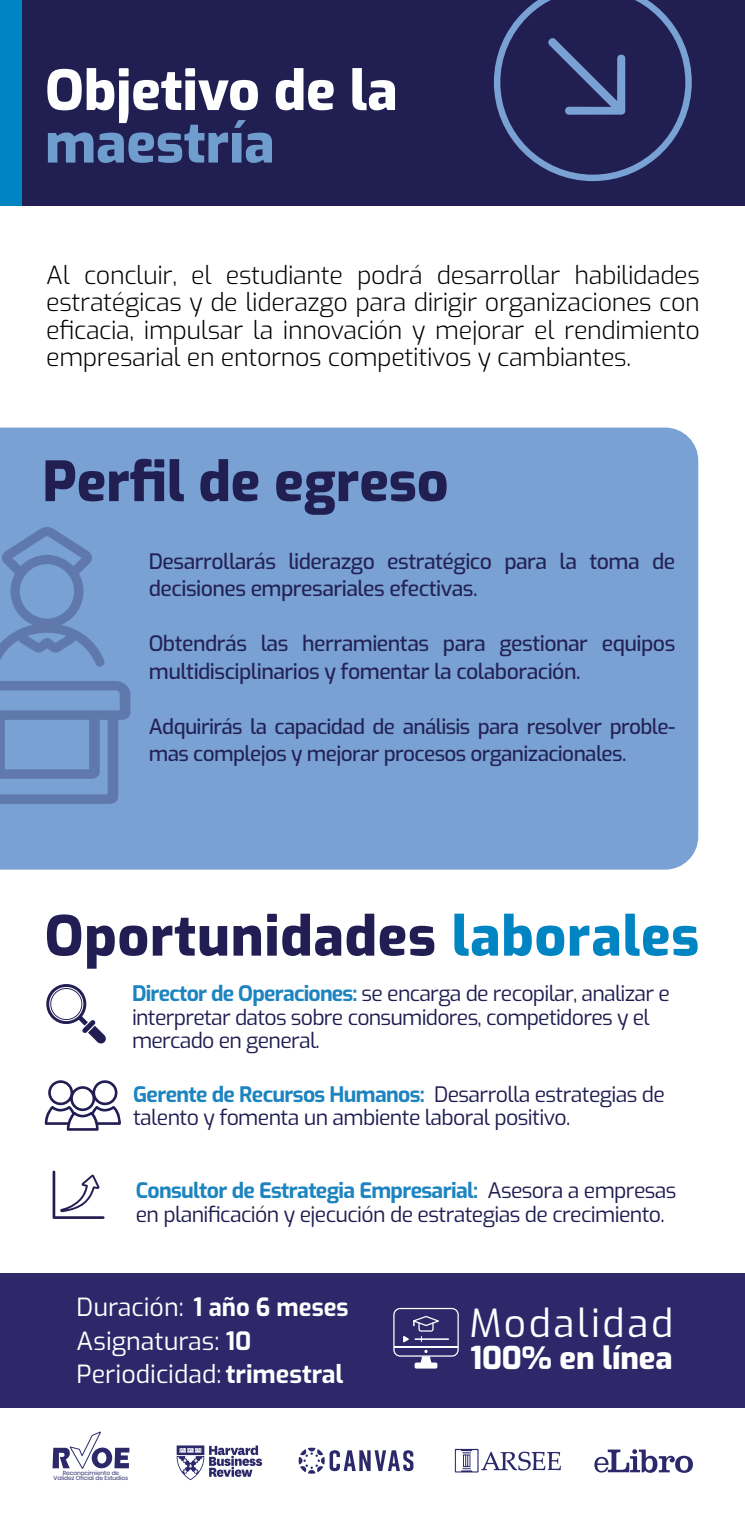
<style>
.page{position:relative;width:745px;height:1517px;background:#fff}
.page>*{position:absolute;margin:0;border:0;box-sizing:border-box;transform-origin:0 0}
.t1{font:800 55px "Exo";letter-spacing:.015em;color:#221e53}
.t2{font:800 55px "Exo";color:#211e52}
.t3{font:800 55px "Exo";color:#fff}
.t4{font:800 55px "Exo";color:#6f9dcd}
.t5{font:38.5px "Exo";letter-spacing:.065em;color:#fff}
.t6{font:800 31px "Exo";letter-spacing:-.005em;color:#fff}
.t7{font:300 25px/27.5px "Exo";letter-spacing:-.015em;color:#000;text-align:justify}
.t8{font:25px "Exo";color:#fff}
.t9{font:700 25px "Exo";color:#fff;scale:.95 1}
.t10{font:21.25px/23.8px "Exo";letter-spacing:-.035em;color:#211e52}
.t11{font:500 21.25px/27.5px "Exo";letter-spacing:-.025em;color:rgb(33 30 82/.97)}
.t12{font:500 20.75px/27.5px "Exo";letter-spacing:-.03em;color:rgb(33 30 82/.97)}
.t13{font:5.75px/5.8px "Poppins";letter-spacing:-.005em;color:#2c286a;text-align:center}
.s1{color:#0084c2}
.s2{font-weight:700;color:#1d84c0}
.s3{font-weight:400}
.s4{font-weight:700}
</style>
<div class="page">
<div style="left:0;top:427px;width:697px;height:442px;background:#7aa1d4"></div>
<svg style="left:454px;top:1448px;width:106px;height:24px"></svg>
<svg style="left:298px;top:1447px;width:115px;height:26px"></svg>
<svg style="left:52px;top:1431px;width:77px;height:38px"></svg>
<svg style="left:176px;top:1445px;width:86px;height:35px"></svg>
<svg style="left:594px;top:1449px;width:98px;height:23px"></svg>
<div style="left:0;top:0;width:744px;height:206px;background:#211e52"></div>
<svg style="left:493px;top:0;width:198px;height:181px"></svg>
<div style="left:0;top:0;width:22px;height:206px;background:#0084c2"></div>
<svg style="left:0;top:681px;width:130px;height:123px;background:#6f91c4"></svg>
<svg style="left:0;top:527px;width:105px;height:139px;background:#7194c7"></svg>
<div style="left:0;top:1272px;width:744px;height:135px;background:#2e286b"></div>
<div style="left:393px;top:1307px;width:65px;height:49px;border:1px solid #fff;border-radius:6px"></div>
<hr style="left:414px;top:1338px;width:34px;height:2px;background:#fff">
<svg style="left:403px;top:1315px;width:36px;height:27px"></svg>
<hr style="left:393px;top:1346px;width:64px;height:2px;background:#fff">
<div style="left:414px;top:1362px;width:23px;height:6px;background:#fff;border-radius:2px"></div>
<svg style="left:420px;top:1349px;width:11px;height:14px"></svg>
<svg style="left:46px;top:984px;width:60px;height:60px"></svg>
<svg style="left:45px;top:1080px;width:76px;height:50px"></svg>
<svg style="left:53px;top:1170px;width:51px;height:49px"></svg>
<h1 class="t3" style="left:45px;top:48px;width:354px">Objetivo de la</h1>
<h1 class="t4" style="left:45px;top:100px;width:231px">maestría</h1>
<p class="t7" style="left:46px;top:260px;width:654px">Al concluir, el estudiante podrá desarrollar habilidades estratégicas y de liderazgo para dirigir organizaciones con eficacia, impulsar la innovación y mejorar el rendimiento empresarial en entornos competitivos y cambiantes.</p>
<h1 class="t2" style="left:42px;top:439px;width:407px">Perfil de egreso</h1>
<p class="t11" style="left:149px;top:546px;width:527px">Desarrollarás liderazgo estratégico para la toma de decisiones empresariales efectivas.</p>
<p class="t11" style="left:149px;top:628px;width:527px">Obtendrás las herramientas para gestionar equipos multidisciplinarios y fomentar la colaboración.</p>
<p class="t12" style="left:149px;top:711px;width:527px">Adquirirás la capacidad de análisis para resolver proble&shy;mas complejos y mejorar procesos organizacionales.</p>
<h1 class="t1" style="left:45px;top:893px;width:655px">Oportunidades <span class="s1">laborales</span></h1>
<p class="t10" style="left:132px;top:980px;width:539px"><span class="s2">Director de Operaciones:</span> se encarga de recopilar, analizar e interpretar datos sobre consumidores, competidores y el mercado en general.</p>
<p class="t10" style="left:133px;top:1081px;width:533px"><span class="s2">Gerente de Recursos Humanos:</span> Desarrolla estrategias de talento y fomenta un ambiente laboral positivo.</p>
<p class="t10" style="left:136px;top:1177px;width:542px"><span class="s2">Consultor de Estrategia Empresarial:</span> Asesora a empresas en planificación y ejecución de estrategias de crecimiento.</p>
<p class="t9" style="left:77px;top:1287px;width:287px"><span class="s3">Duración:</span> 1 año 6 meses</p>
<p class="t8" style="left:77px;top:1322px;width:176px">Asignaturas: <span class="s4">10</span></p>
<p class="t8" style="left:77px;top:1355px;width:268px">Periodicidad: <span class="s4">trimestral</span></p>
<p class="t13" style="left:54px;top:1469px;width:76px">Reconocimiento de<br>Validez Oficial de Estudios</p>
<h2 class="t5" style="left:469px;top:1294px;width:205px">Modalidad</h2>
<h3 class="t6" style="left:470px;top:1333px;width:203px">100% en línea</h3>
</div>
